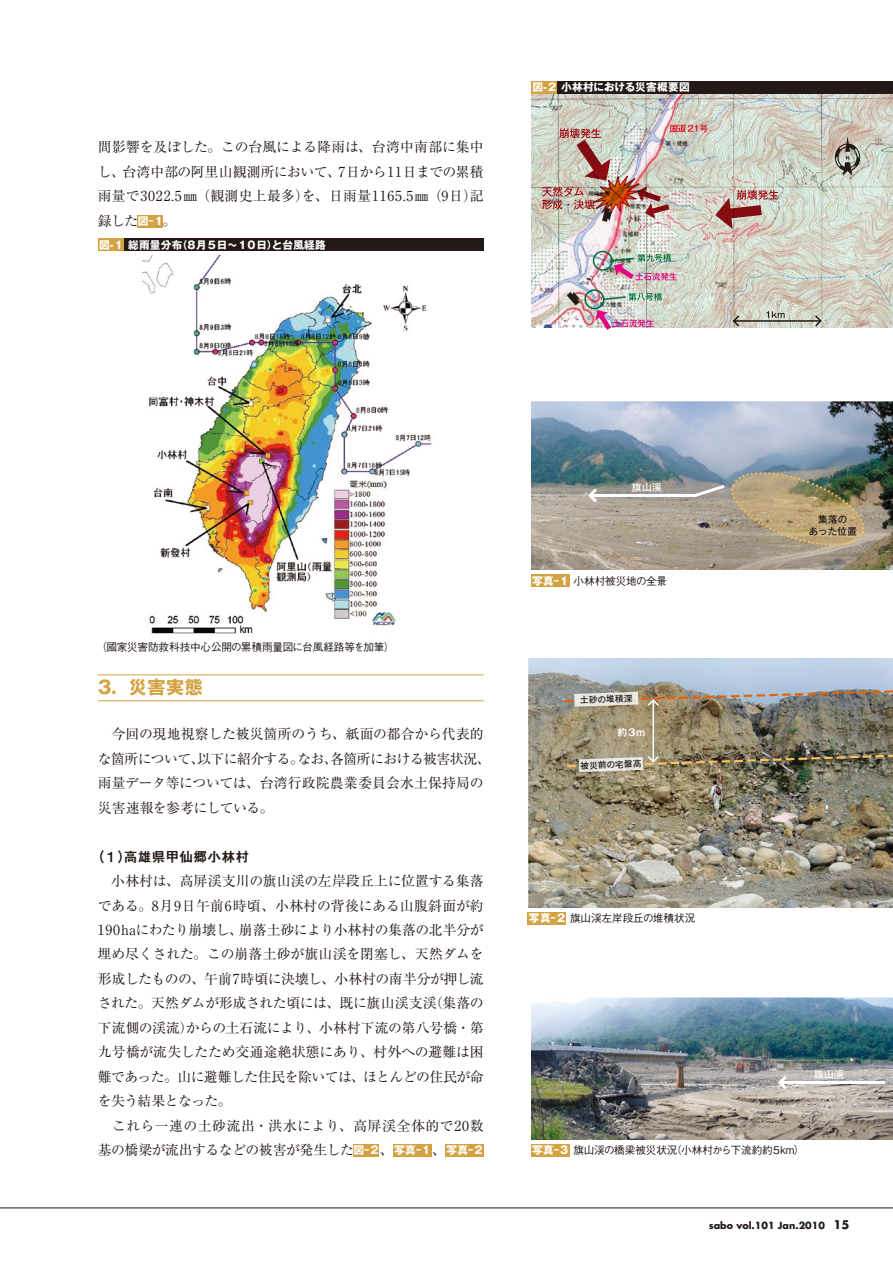
<style>
.page{position:relative;width:893px;height:1263px;background:#fff}
.page>*{position:absolute;margin:0;border:0;box-sizing:border-box;transform-origin:0 0}
.t1{font:700 18px "Gothic MB101 Pro";color:#d3a243}
.t2{font:13.8px/24.5px "Ryumin Pro";letter-spacing:-.01em;color:#231916}
.t3{font:13.8px "Midashi Go Pro MB31";letter-spacing:.01em;color:#231916}
.t4{font:500 10.65px "Gothic BBB Pro";letter-spacing:-.015em;color:#231916}
.t5{font:700 10.65px "Gothic MB101 Pro";letter-spacing:.03em;color:#fff}
.t6{font:700 9.6px "Futura";color:#231916}
.t7{font:500 9.6px/11.7px "Gothic MB101 Pro";color:#231916;text-align:center}
.t8{font:500 9.6px "Gothic MB101 Pro";letter-spacing:.05em;color:#fff}
.t9{font:700 9.6px "Gothic MB101 Pro De";color:#fff}
.t10{font:500 8.55px "Gothic MB101 Pro";color:#231916}
.s1{font-family:"Gothic MB101 Pro";font-weight:700;font-size:10.65px;color:#fff}
.s2{font-family:"Gothic MB101 Pro";font-weight:700;color:#fff}
.s3{font-size:11.7px}
</style>
<div class="page">
<hr style="left:98px;top:675px;width:386px;height:1px;background:#d3a243">
<hr style="left:98px;top:700px;width:386px;height:1px;background:#d3a243">
<div style="left:138px;top:215px;width:25px;height:12px;background:#d3a243"></div>
<div style="left:353px;top:1144px;width:26px;height:13px;background:#d3a243"></div>
<div style="left:393px;top:1144px;width:38px;height:13px;background:#d3a243"></div>
<div style="left:445px;top:1144px;width:39px;height:13px;background:#d3a243"></div>
<img style="left:142px;top:255px;width:290px;height:379px">
<div style="left:98px;top:238px;width:26px;height:13px;background:#d3a243"></div>
<div style="left:124px;top:238px;width:360px;height:13px;background:#231916"></div>
<img style="left:531px;top:402px;width:362px;height:168px">
<img style="left:586px;top:469px;width:282px;height:80px">
<div style="left:531px;top:574px;width:38px;height:13px;background:#d3a243"></div>
<div style="left:531px;top:1144px;width:38px;height:13px;background:#d3a243"></div>
<img style="left:531px;top:997px;width:362px;height:143px">
<hr style="left:781px;top:1081px;width:104px;height:3px;background:#fff">
<svg style="left:776px;top:1072px;width:14px;height:20px"></svg>
<img style="left:531px;top:94px;width:362px;height:233px">
<svg style="left:715px;top:190px;width:63px;height:39px;background:#be9891"></svg>
<img style="left:542px;top:124px;width:166px;height:98px">
<img style="left:567px;top:250px;width:110px;height:80px">
<svg style="left:732px;top:311px;width:91px;height:17px;background:#bbbcb0"></svg>
<div style="left:531px;top:81px;width:26px;height:13px;background:#d3a243"></div>
<div style="left:557px;top:81px;width:336px;height:13px;background:#231916"></div>
<svg style="left:835px;top:136px;width:25px;height:40px"></svg>
<img style="left:528px;top:659px;width:365px;height:248px">
<div style="left:528px;top:912px;width:38px;height:12px;background:#d3a243"></div>
<img style="left:564px;top:689px;width:329px;height:83px">
<hr style="left:0;top:1208px;width:893px;height:1px;background:#231916">
<p class="t2" style="left:98px;top:134px;width:387px;text-align:justify">間影響を及ぼした。この台風による降雨は、台湾中南部に集中し、台湾中部の阿里山観測所において、7日から11日までの累積雨量で3022.5㎜（観測史上最多）を、日雨量1165.5㎜（9日）記録した<span class="s1">図-1</span>。</p>
<p class="t5" style="left:99px;top:236px;width:228px">図-1 総雨量分布（8月5日～10日）と台風経路</p>
<p class="t5" style="left:532px;top:78px;width:159px">図-2 小林村における災害概要図</p>
<p class="t4" style="left:97px;top:639px;width:299px">（國家災害防救科技中心公開の累積雨量図に台風経路等を加筆）</p>
<h1 class="t1" style="left:98px;top:672px;width:106px">3．災害実態</h1>
<p class="t2" style="left:98px;top:721px;width:394px">　今回の現地視察した被災箇所のうち、紙面の都合から代表的な箇所について、以下に紹介する。なお、各箇所における被害状況、雨量データ等については、台湾行政院農業委員会水土保持局の災害速報を参考にしている。</p>
<p class="t3" style="left:91px;top:845px;width:160px">（１）高雄県甲仙郷小林村</p>
<p class="t2" style="left:98px;top:868px;width:387px">　小林村は、高屏渓支川の旗山渓の左岸段丘上に位置する集落である。8月9日午前6時頃、小林村の背後にある山腹斜面が約<br>190haにわたり崩壊し、崩落土砂により小林村の集落の北半分が埋め尽くされた。この崩落土砂が旗山渓を閉塞し、天然ダムを形成したものの、午前7時頃に決壊し、小林村の南半分が押し流された。天然ダムが形成された頃には、既に旗山渓支渓（集落の下流側の渓流）からの土石流により、小林村下流の第八号橋・第九号橋が流失したため交通途絶状態にあり、村外への避難は困難であった。山に避難した住民を除いては、ほとんどの住民が命を失う結果となった。<br>　これら一連の土砂流出・洪水により、高屏渓全体的で20数基の橋梁が流出するなどの被害が発生した<span class="s1">図-2</span>、<span class="s1">写真-1</span> 、<span class="s1">写真-2</span></p>
<p class="t8" style="left:632px;top:479px;width:31px">旗山渓</p>
<p class="t4" style="left:532px;top:572px;width:137px"><span class="s2">写真-1</span> 小林村被災地の全景</p>
<p class="t10" style="left:580px;top:693px;width:54px;rotate:-2deg">土砂の堆積深</p>
<p class="t9" style="left:618px;top:724px;width:29px">約3m</p>
<p class="t10" style="left:580px;top:758px;width:63px;rotate:-2deg">被災前の宅盤高</p>
<p class="t4" style="left:529px;top:909px;width:168px"><span class="s2">写真-2</span> 旗山渓左岸段丘の堆積状況</p>
<p class="t7" style="left:809px;top:512px;width:50px">集落の<br>あった位置</p>
<p class="t8" style="left:814px;top:1066px;width:31px">旗山渓</p>
<p class="t4" style="left:532px;top:1142px;width:274px"><span class="s2">写真-3</span> 旗山渓の橋梁被災状況（小林村から下流約約5km）</p>
<p class="t6" style="left:709px;top:1218px;width:141px">sabo vol.101 Jan.2010 <span class="s3">15</span></p>
</div>
